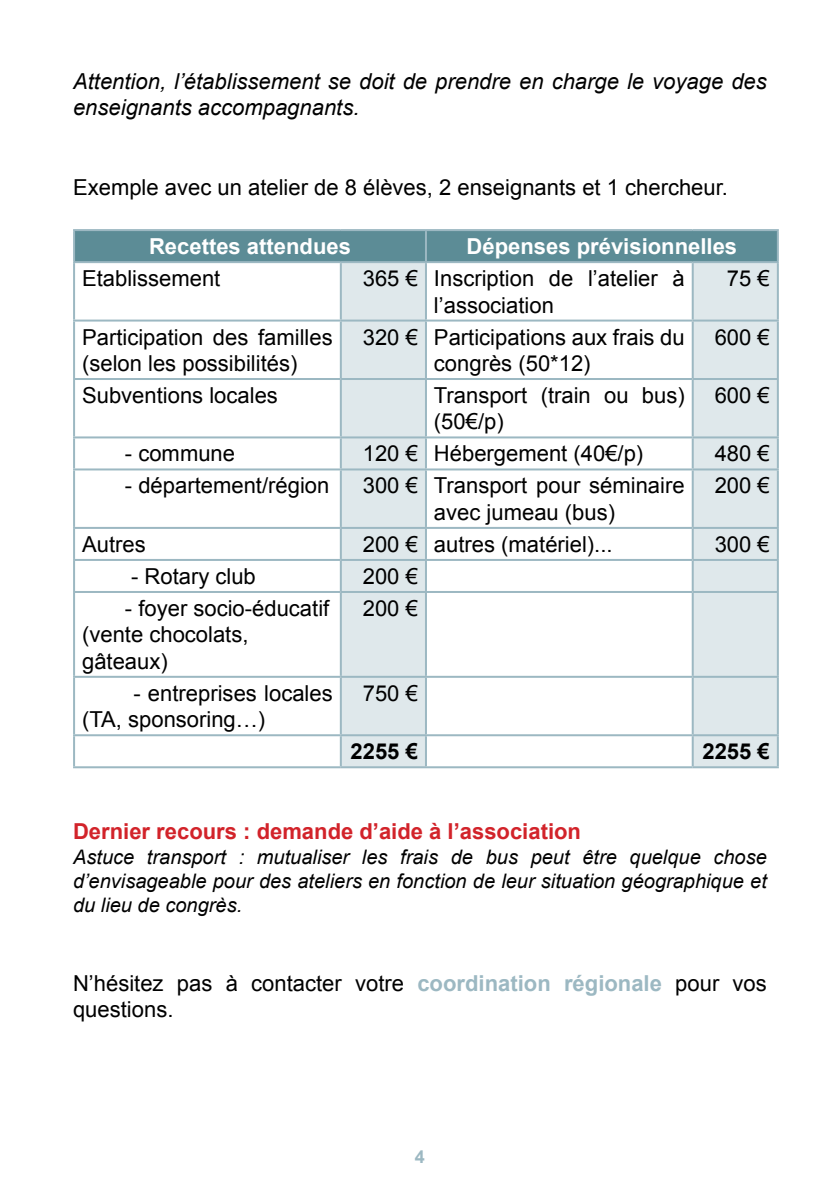
<style>
.page{position:relative;width:840px;height:1191px;background:#fff}
.page>*{position:absolute;margin:0;border:0;box-sizing:border-box;transform-origin:0 0}
.t1{font:22px/26.4px "Arial";color:#000}
.t2{font:italic 22px/26.4px "Arial";color:#000}
.t3{font:700 22px "Arial";color:#d2232a}
.t4{font:700 22px "Arial";color:#fff}
.t5{font:700 22px "Arial";color:#000}
.t6{font:italic 20px/24px "Arial";color:#000;text-align:justify}
.t7{font:700 18px "Arial";color:#9cb8c2}
.s1{font-weight:700;color:#9cb8c2}
</style>
<div class="page">
<div style="left:75px;top:231px;width:701px;height:30px;background:#5c8c96"></div>
<svg style="left:341px;top:263px;width:435px;height:503px"></svg>
<hr style="left:73px;top:229px;width:267px;height:2px;background:#9cb8c2">
<hr style="left:73px;top:231px;width:2px;height:30px;background:#9cb8c2">
<hr style="left:340px;top:229px;width:85px;height:2px;background:#9cb8c2">
<hr style="left:425px;top:229px;width:267px;height:2px;background:#9cb8c2">
<hr style="left:424px;top:231px;width:2px;height:30px;background:#9cb8c2">
<hr style="left:692px;top:229px;width:86px;height:2px;background:#9cb8c2">
<hr style="left:776px;top:231px;width:2px;height:30px;background:#9cb8c2">
<hr style="left:73px;top:261px;width:267px;height:2px;background:#9cb8c2">
<hr style="left:73px;top:263px;width:2px;height:56px;background:#9cb8c2">
<hr style="left:340px;top:261px;width:85px;height:2px;background:#9cb8c2">
<hr style="left:339px;top:263px;width:2px;height:56px;background:#9cb8c2">
<hr style="left:425px;top:261px;width:267px;height:2px;background:#9cb8c2">
<hr style="left:424px;top:263px;width:2px;height:56px;background:#9cb8c2">
<hr style="left:692px;top:261px;width:86px;height:2px;background:#9cb8c2">
<hr style="left:691px;top:263px;width:2px;height:56px;background:#9cb8c2">
<hr style="left:776px;top:263px;width:2px;height:56px;background:#9cb8c2">
<hr style="left:73px;top:319px;width:267px;height:2px;background:#9cb8c2">
<hr style="left:73px;top:321px;width:2px;height:57px;background:#9cb8c2">
<hr style="left:340px;top:319px;width:85px;height:2px;background:#9cb8c2">
<hr style="left:339px;top:321px;width:2px;height:57px;background:#9cb8c2">
<hr style="left:425px;top:319px;width:267px;height:2px;background:#9cb8c2">
<hr style="left:424px;top:321px;width:2px;height:57px;background:#9cb8c2">
<hr style="left:692px;top:319px;width:86px;height:2px;background:#9cb8c2">
<hr style="left:691px;top:321px;width:2px;height:57px;background:#9cb8c2">
<hr style="left:776px;top:321px;width:2px;height:57px;background:#9cb8c2">
<hr style="left:73px;top:378px;width:267px;height:2px;background:#9cb8c2">
<hr style="left:73px;top:380px;width:2px;height:56px;background:#9cb8c2">
<hr style="left:340px;top:378px;width:85px;height:2px;background:#9cb8c2">
<hr style="left:339px;top:380px;width:2px;height:56px;background:#9cb8c2">
<hr style="left:425px;top:378px;width:267px;height:2px;background:#9cb8c2">
<hr style="left:424px;top:380px;width:2px;height:56px;background:#9cb8c2">
<hr style="left:692px;top:378px;width:86px;height:2px;background:#9cb8c2">
<hr style="left:691px;top:380px;width:2px;height:56px;background:#9cb8c2">
<hr style="left:776px;top:380px;width:2px;height:56px;background:#9cb8c2">
<hr style="left:73px;top:436px;width:267px;height:2px;background:#9cb8c2">
<hr style="left:73px;top:438px;width:2px;height:30px;background:#9cb8c2">
<hr style="left:340px;top:436px;width:85px;height:2px;background:#9cb8c2">
<hr style="left:339px;top:438px;width:2px;height:30px;background:#9cb8c2">
<hr style="left:425px;top:436px;width:267px;height:2px;background:#9cb8c2">
<hr style="left:424px;top:438px;width:2px;height:30px;background:#9cb8c2">
<hr style="left:692px;top:436px;width:86px;height:2px;background:#9cb8c2">
<hr style="left:691px;top:438px;width:2px;height:30px;background:#9cb8c2">
<hr style="left:776px;top:438px;width:2px;height:30px;background:#9cb8c2">
<hr style="left:73px;top:468px;width:267px;height:2px;background:#9cb8c2">
<hr style="left:73px;top:470px;width:2px;height:57px;background:#9cb8c2">
<hr style="left:340px;top:468px;width:85px;height:2px;background:#9cb8c2">
<hr style="left:339px;top:470px;width:2px;height:57px;background:#9cb8c2">
<hr style="left:425px;top:468px;width:267px;height:2px;background:#9cb8c2">
<hr style="left:424px;top:470px;width:2px;height:57px;background:#9cb8c2">
<hr style="left:692px;top:468px;width:86px;height:2px;background:#9cb8c2">
<hr style="left:691px;top:470px;width:2px;height:57px;background:#9cb8c2">
<hr style="left:776px;top:470px;width:2px;height:57px;background:#9cb8c2">
<hr style="left:73px;top:527px;width:267px;height:2px;background:#9cb8c2">
<hr style="left:73px;top:529px;width:2px;height:30px;background:#9cb8c2">
<hr style="left:340px;top:527px;width:85px;height:2px;background:#9cb8c2">
<hr style="left:339px;top:529px;width:2px;height:30px;background:#9cb8c2">
<hr style="left:425px;top:527px;width:267px;height:2px;background:#9cb8c2">
<hr style="left:424px;top:529px;width:2px;height:30px;background:#9cb8c2">
<hr style="left:692px;top:527px;width:86px;height:2px;background:#9cb8c2">
<hr style="left:691px;top:529px;width:2px;height:30px;background:#9cb8c2">
<hr style="left:776px;top:529px;width:2px;height:30px;background:#9cb8c2">
<hr style="left:73px;top:559px;width:267px;height:2px;background:#9cb8c2">
<hr style="left:73px;top:561px;width:2px;height:30px;background:#9cb8c2">
<hr style="left:340px;top:559px;width:85px;height:2px;background:#9cb8c2">
<hr style="left:339px;top:561px;width:2px;height:30px;background:#9cb8c2">
<hr style="left:425px;top:559px;width:267px;height:2px;background:#9cb8c2">
<hr style="left:424px;top:561px;width:2px;height:30px;background:#9cb8c2">
<hr style="left:692px;top:559px;width:86px;height:2px;background:#9cb8c2">
<hr style="left:691px;top:561px;width:2px;height:30px;background:#9cb8c2">
<hr style="left:776px;top:561px;width:2px;height:30px;background:#9cb8c2">
<hr style="left:73px;top:591px;width:267px;height:2px;background:#9cb8c2">
<hr style="left:73px;top:593px;width:2px;height:83px;background:#9cb8c2">
<hr style="left:340px;top:591px;width:85px;height:2px;background:#9cb8c2">
<hr style="left:339px;top:593px;width:2px;height:83px;background:#9cb8c2">
<hr style="left:425px;top:591px;width:267px;height:2px;background:#9cb8c2">
<hr style="left:424px;top:593px;width:2px;height:83px;background:#9cb8c2">
<hr style="left:692px;top:591px;width:86px;height:2px;background:#9cb8c2">
<hr style="left:691px;top:593px;width:2px;height:83px;background:#9cb8c2">
<hr style="left:776px;top:593px;width:2px;height:83px;background:#9cb8c2">
<hr style="left:73px;top:676px;width:267px;height:2px;background:#9cb8c2">
<hr style="left:73px;top:678px;width:2px;height:56px;background:#9cb8c2">
<hr style="left:340px;top:676px;width:85px;height:2px;background:#9cb8c2">
<hr style="left:339px;top:678px;width:2px;height:56px;background:#9cb8c2">
<hr style="left:425px;top:676px;width:267px;height:2px;background:#9cb8c2">
<hr style="left:424px;top:678px;width:2px;height:56px;background:#9cb8c2">
<hr style="left:692px;top:676px;width:86px;height:2px;background:#9cb8c2">
<hr style="left:691px;top:678px;width:2px;height:56px;background:#9cb8c2">
<hr style="left:776px;top:678px;width:2px;height:56px;background:#9cb8c2">
<hr style="left:73px;top:734px;width:267px;height:2px;background:#9cb8c2">
<hr style="left:73px;top:736px;width:2px;height:30px;background:#9cb8c2">
<hr style="left:340px;top:734px;width:85px;height:2px;background:#9cb8c2">
<hr style="left:339px;top:736px;width:2px;height:30px;background:#9cb8c2">
<hr style="left:425px;top:734px;width:267px;height:2px;background:#9cb8c2">
<hr style="left:424px;top:736px;width:2px;height:30px;background:#9cb8c2">
<hr style="left:692px;top:734px;width:86px;height:2px;background:#9cb8c2">
<hr style="left:691px;top:736px;width:2px;height:30px;background:#9cb8c2">
<hr style="left:776px;top:736px;width:2px;height:30px;background:#9cb8c2">
<hr style="left:73px;top:766px;width:267px;height:2px;background:#9cb8c2">
<hr style="left:340px;top:766px;width:85px;height:2px;background:#9cb8c2">
<hr style="left:425px;top:766px;width:267px;height:2px;background:#9cb8c2">
<hr style="left:692px;top:766px;width:86px;height:2px;background:#9cb8c2">
<p class="t2" style="left:73px;top:68px;width:694px">Attention, l’établissement se doit de prendre en charge le voyage des enseignants accompagnants.</p>
<p class="t1" style="left:73px;top:174px;width:656px">Exemple avec un atelier de 8 élèves, 2 enseignants et 1 chercheur.</p>
<p class="t4" style="left:149px;top:232px;width:203px">Recettes attendues</p>
<p class="t4" style="left:466px;top:232px;width:272px">Dépenses prévisionnelles</p>
<p class="t1" style="left:82px;top:265px;width:140px">Etablissement</p>
<p class="t1" style="left:433px;top:265px;width:252px;text-indent:-71px">365 € Inscription de l’atelier à l’association</p>
<p class="t1" style="left:726px;top:265px;width:44px">75 €</p>
<p class="t1" style="left:82px;top:324px;width:252px">Participation des familles (selon les possibilités)</p>
<p class="t1" style="left:433px;top:324px;width:252px;text-indent:-71px">320 € Participations aux frais du congrès (50*12)</p>
<p class="t1" style="left:714px;top:324px;width:57px">600 €</p>
<p class="t1" style="left:82px;top:382px;width:197px">Subventions locales</p>
<p class="t1" style="left:433px;top:382px;width:252px">Transport (train ou bus) (50€/p)</p>
<p class="t1" style="left:714px;top:382px;width:57px">600 €</p>
<p class="t1" style="left:125px;top:441px;width:112px">- commune</p>
<p class="t1" style="left:362px;top:441px;width:282px">120 € Hébergement (40€/p)</p>
<p class="t1" style="left:714px;top:441px;width:57px">480 €</p>
<p class="t1" style="left:125px;top:473px;width:206px">- département/région</p>
<p class="t1" style="left:362px;top:473px;width:323px;text-align:center">300 € Transport pour séminaire avec jumeau (bus)</p>
<p class="t1" style="left:714px;top:473px;width:57px">200 €</p>
<p class="t1" style="left:82px;top:531px;width:65px">Autres</p>
<p class="t1" style="left:362px;top:531px;width:251px">200 € autres (matériel)...</p>
<p class="t1" style="left:714px;top:531px;width:57px">300 €</p>
<p class="t1" style="left:131px;top:563px;width:126px">- Rotary club</p>
<p class="t1" style="left:362px;top:563px;width:57px">200 €</p>
<p class="t1" style="left:82px;top:595px;width:248px;text-indent:43px">- foyer socio-éducatif (vente chocolats, gâteaux)</p>
<p class="t1" style="left:362px;top:595px;width:57px">200 €</p>
<p class="t1" style="left:82px;top:680px;width:252px;text-indent:51px">- entreprises locales (TA, sponsoring…)</p>
<p class="t1" style="left:362px;top:680px;width:57px">750 €</p>
<p class="t5" style="left:350px;top:737px;width:69px">2255 €</p>
<p class="t5" style="left:702px;top:737px;width:69px">2255 €</p>
<p class="t3" style="left:73px;top:817px;width:509px">Dernier recours : demande d’aide à l’association</p>
<p class="t6" style="left:73px;top:844px;width:695px">Astuce transport : mutualiser les frais de bus peut être quelque chose d’envisageable pour des ateliers en fonction de leur situation géographique et du lieu de congrès.</p>
<p class="t1" style="left:73px;top:970px;width:695px">N’hésitez pas à contacter votre <span class="s1">coordination régionale</span> pour vos questions.</p>
<p class="t7" style="left:415px;top:1144px;width:12px">4</p>
</div>
